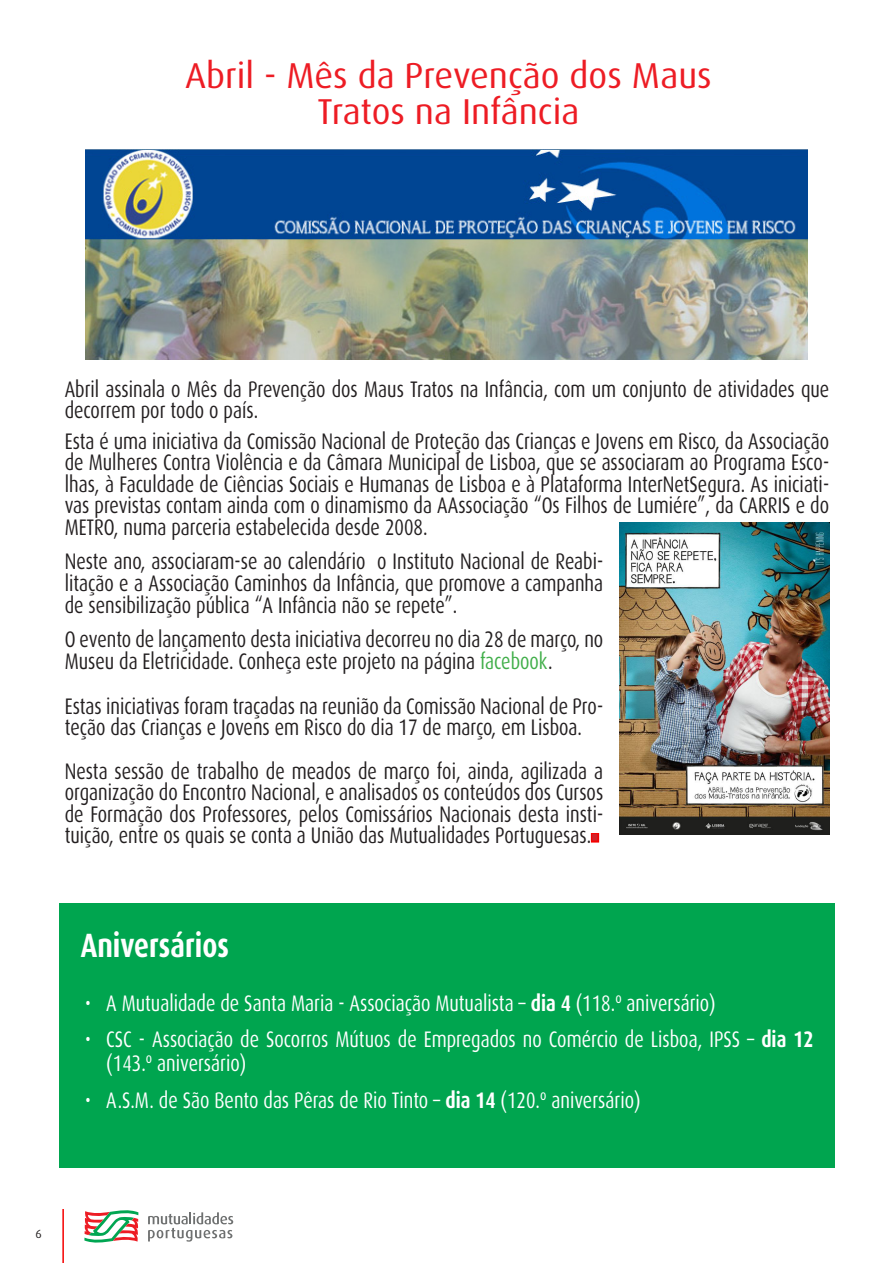
<style>
.page{position:relative;width:893px;height:1263px;background:#fff}
.page>*{position:absolute;margin:0;border:0;box-sizing:border-box;transform-origin:0 0}
.t1{font:36px "Dax";color:#ed1c24}
.t2{font:700 33.75px "Dax";color:#fff;scale:.8 1}
.t3{font:22.5px/21.6px "Dax";color:#231f20;scale:.8 1}
.t4{font:22.5px/24px "Dax";color:#fff;scale:.8 1}
.t5{font:12px "Dax";color:#231f20}
.s1{color:#40ae49}
.s2{font-family:"Minion Pro";color:#d1232a}
.s3{font-weight:700}
</style>
<div class="page">
<svg style="left:84px;top:1210px;width:54px;height:32px"></svg>
<svg style="left:148px;top:1212px;width:85px;height:30px"></svg>
<hr style="left:62px;top:1209px;width:2px;height:54px;background:#f50000">
<div style="left:591px;top:833px;width:8px;height:9px;border:3px solid #f50000"></div>
<img style="left:619px;top:522px;width:210px;height:312px">
<img style="left:85px;top:149px;width:723px;height:211px">
<div style="left:60px;top:903px;width:775px;height:264px;background:#00a54f"></div>
<p class="t1" style="left:185px;top:56px;width:528px">Abril - Mês da Prevenção dos Maus</p>
<p class="t1" style="left:317px;top:92px;width:263px">Tratos na Infância</p>
<p class="t3" style="left:65px;top:378px;width:957px">Abril assinala o Mês da Prevenção dos Maus Tratos na Infância, com um conjunto de atividades que decorrem por todo o país.</p>
<p class="t3" style="left:65px;top:430px;width:957px;text-align:justify">Esta é uma iniciativa da Comissão Nacional de Proteção das Crianças e Jovens em Risco, da Associação de Mulheres Contra Violência e da Câmara Municipal de Lisboa, que se associaram ao Programa Esco&shy;lhas, à Faculdade de Ciências Sociais e Humanas de Lisboa e à Plataforma InterNetSegura. As iniciati&shy;vas previstas contam ainda com o dinamismo da AAssociação “Os Filhos de Lumiére”, da CARRIS e do METRO, numa parceria estabelecida desde 2008.</p>
<p class="t3" style="left:65px;top:551px;width:675px;text-align:justify">Neste ano, associaram-se ao calendário o Instituto Nacional de Reabi&shy;litação e a Associação Caminhos da Infância, que promove a campanha de sensibilização pública “A Infância não se repete”.</p>
<p class="t3" style="left:65px;top:628px;width:675px">O evento de lançamento desta iniciativa decorreu no dia 28 de março, no<br>Museu da Eletricidade. Conheça este projeto na página <span class="s1">facebook</span>.</p>
<p class="t3" style="left:65px;top:695px;width:675px">Estas iniciativas foram traçadas na reunião da Comissão Nacional de Pro&shy;teção das Crianças e Jovens em Risco do dia 17 de março, em Lisboa.</p>
<p class="t3" style="left:65px;top:760px;width:675px;text-align:justify">Nesta sessão de trabalho de meados de março foi, ainda, agilizada a organização do Encontro Nacional, e analisados os conteúdos dos Cursos de Formação dos Professores, pelos Comissários Nacionais desta insti&shy;tuição, entre os quais se conta a União das Mutualidades Portuguesas.<span class="s2">■</span></p>
<p class="t2" style="left:81px;top:926px;width:187px">Aniversários</p>
<p class="t4" style="left:85px;top:991px;width:790px">• A Mutualidade de Santa Maria - Associação Mutualista – <span class="s3">dia 4</span> (118.º aniversário)</p>
<p class="t4" style="left:106px;top:1028px;width:886px;text-indent:-21px">• CSC - Associação de Socorros Mútuos de Empregados no Comércio de Lisboa, IPSS – <span class="s3">dia 12 </span>(143.º aniversário)</p>
<p class="t4" style="left:85px;top:1088px;width:696px">• A.S.M. de São Bento das Pêras de Rio Tinto – <span class="s3">dia 14</span> (120.º aniversário)</p>
<p class="t5" style="left:36px;top:1227px;width:8px">6</p>
</div>
